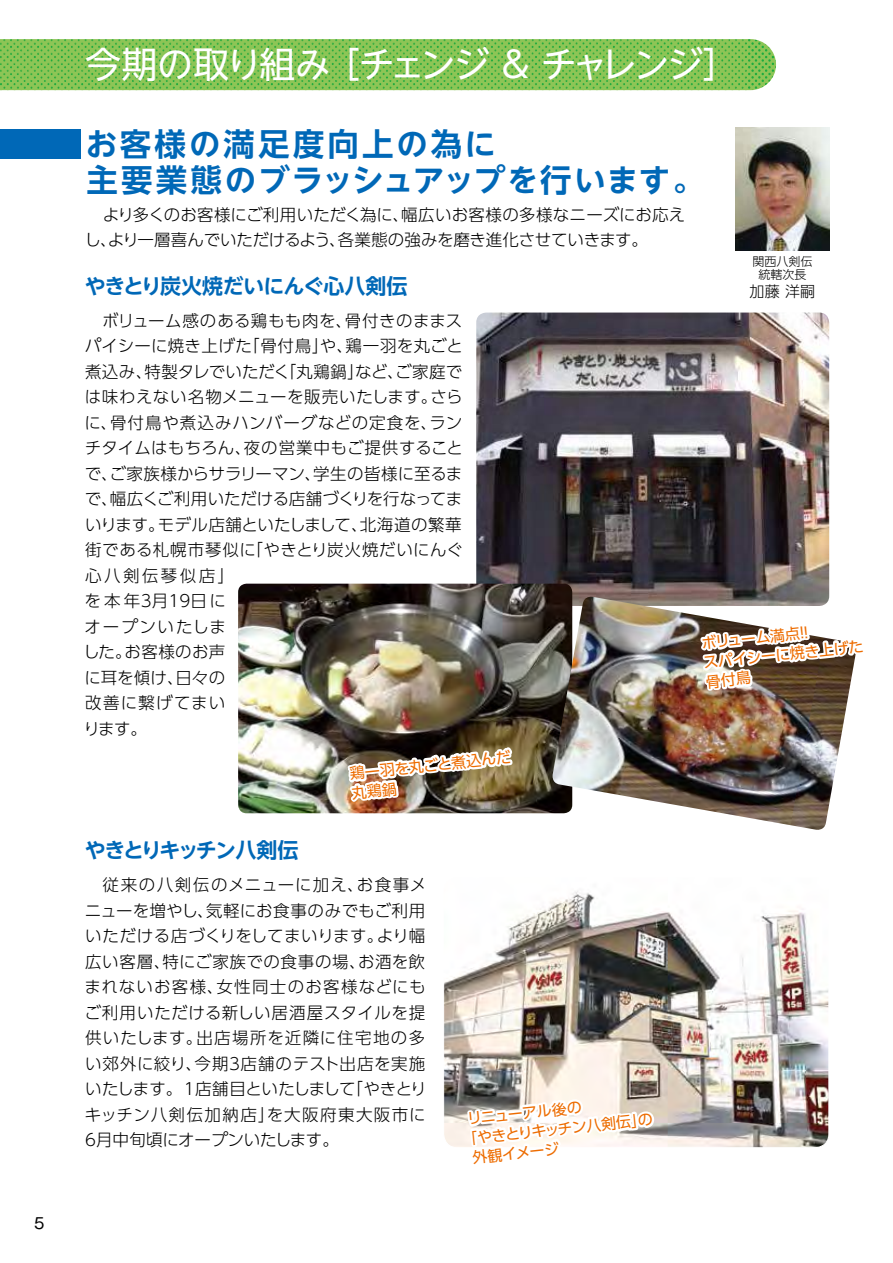
<style>
.page{position:relative;width:893px;height:1263px;background:#fff}
.page>*{position:absolute;margin:0;border:0;box-sizing:border-box;transform-origin:0 0}
.t1{font:36px "UD Shin Go NT Pro";letter-spacing:-.08em;color:#fff}
.t2{font:700 31.5px/36px "UD Shin Go NT Pro De";letter-spacing:.085em;color:#0068b7}
.t3{font:700 21px "UD Shin Go NT Pro De";letter-spacing:-.04em;color:#0068b7}
.t4{font:700 21px "UD Shin Go NT Pro De";letter-spacing:-.095em;color:#0068b7}
.t5{font:300 16.5px/25.5px "UD Shin Go Pro";letter-spacing:.015em;color:#000;text-align:justify}
.t6{font:300 16.5px/25.5px "UD Shin Go Pro";letter-spacing:-.01em;color:#000}
.t7{font:15px/19.5px "UD Shin Go Pro";color:#ed6c00}
.t8{font:300 15px "UD Shin Go NT Pro";color:#000}
.t9{font:15px "Gothic MB101 Pro";color:#000}
.t10{font:300 12px/13.5px "UD Shin Go NT Pro";color:#000;text-align:center}
</style>
<div class="page">
<div style="left:0;top:130px;width:80px;height:29px;background:#0068b7"></div>
<svg style="left:0;top:39px;width:776px;height:52px;background:#82c257"></svg>
<img style="left:636px;top:83px;width:111px;height:2px">
<img style="left:633px;top:73px;width:111px;height:2px">
<img style="left:636px;top:63px;width:111px;height:2px">
<img style="left:633px;top:52px;width:111px;height:3px">
<img style="left:636px;top:42px;width:111px;height:3px">
<img style="left:640px;top:39px;width:104px;height:2px">
<img style="left:445px;top:891px;width:382px;height:255px">
<div style="left:443px;top:877px;width:386px;height:271px;border:1px solid #fff;border-radius:14px"></div>
<img style="left:476px;top:313px;width:353px;height:284px">
<img style="left:238px;top:584px;width:334px;height:229px">
<img style="left:551px;top:597px;width:289px;height:233px">
<img style="left:736px;top:128px;width:93px;height:123px">
<img style="left:697px;top:561px;width:159px;height:183px">
<svg style="left:465px;top:1052px;width:193px;height:96px"></svg>
<img style="left:344px;top:739px;width:172px;height:75px">
<p class="t9" style="left:34px;top:1211px;width:12px">5</p>
<h1 class="t1" style="left:85px;top:36px;width:655px">今期の取り組み ［チェンジ &amp; チャレンジ］</h1>
<h2 class="t2" style="left:86px;top:125px;width:620px">お客様の満足度向上の為に<br>主要業態のブラッシュアップを行います。</h2>
<p class="t6" style="left:85px;top:201px;width:602px">　より多くのお客様にご利用いただく為に、幅広いお客様の多様なニーズにお応えし、より一層喜んでいただけるよう、各業態の強みを磨き進化させていきます。</p>
<p class="t10" style="left:752px;top:254px;width:61px">関西八剣伝統轄次長</p>
<p class="t3" style="left:85px;top:269px;width:324px">やきとり炭火焼だいにんぐ心八剣伝</p>
<p class="t8" style="left:750px;top:279px;width:67px">加藤 洋嗣</p>
<p class="t5" style="left:83px;top:307px;width:381px;text-align:left">　ボリューム感のある鶏もも肉を、骨付きのままスパイシーに焼き上げた「骨付鳥」や、鶏一羽を丸ごと煮込み、特製タレでいただく「丸鶏鍋」など、ご家庭では味わえない名物メニューを販売いたします。さらに、骨付鳥や煮込みハンバーグなどの定食を、ランチタイムはもちろん、夜の営業中もご提供することで、ご家族様からサラリーマン、学生の皆様に至るまで、幅広くご利用いただける店舗づくりを行なってまいります。モデル店舗といたしまして、北海道の繁華街である札幌市琴似に「やきとり炭火焼だいにんぐ心八剣伝琴似店」<br>を本年3月19日に<br>オープンいたしま<br>した。お客様のお声<br>に耳を傾け、日々の<br>改善に繋げてまい<br>ります。</p>
<p class="t4" style="left:85px;top:833px;width:215px">やきとりキッチン八剣伝</p>
<p class="t7" style="left:349px;top:763px;width:163px;rotate:-6deg">鶏一羽を丸ごと煮込んだ丸鶏鍋</p>
<p class="t5" style="left:84px;top:871px;width:344px">　従来の八剣伝のメニューに加え、お食事メニューを増やし、気軽にお食事のみでもご利用いただける店づくりをしてまいります。より幅広い客層、特にご家族での食事の場、お酒を飲まれないお客様、女性同士のお客様などにもご利用いただける新しい居酒屋スタイルを提供いたします。出店場所を近隣に住宅地の多い郊外に絞り、今期3店舗のテスト出店を実施いたします。1店舗目といたしまして「やきとりキッチン八剣伝加納店」を大阪府東大阪市に6月中旬頃にオープンいたします。</p>
<p class="t7" style="left:466px;top:1109px;width:117px;rotate:-6deg">リニューアル後の</p>
<p class="t7" style="left:461px;top:1129px;width:193px;rotate:-6deg">「やきとりキッチン八剣伝」の</p>
<p class="t7" style="left:472px;top:1147px;width:88px;rotate:-6deg">外観イメージ</p>
<p class="t7" style="left:700px;top:633px;width:162px;rotate:-6deg">ボリューム満点！！<br>スパイシーに焼き上げた骨付鳥</p>
</div>
